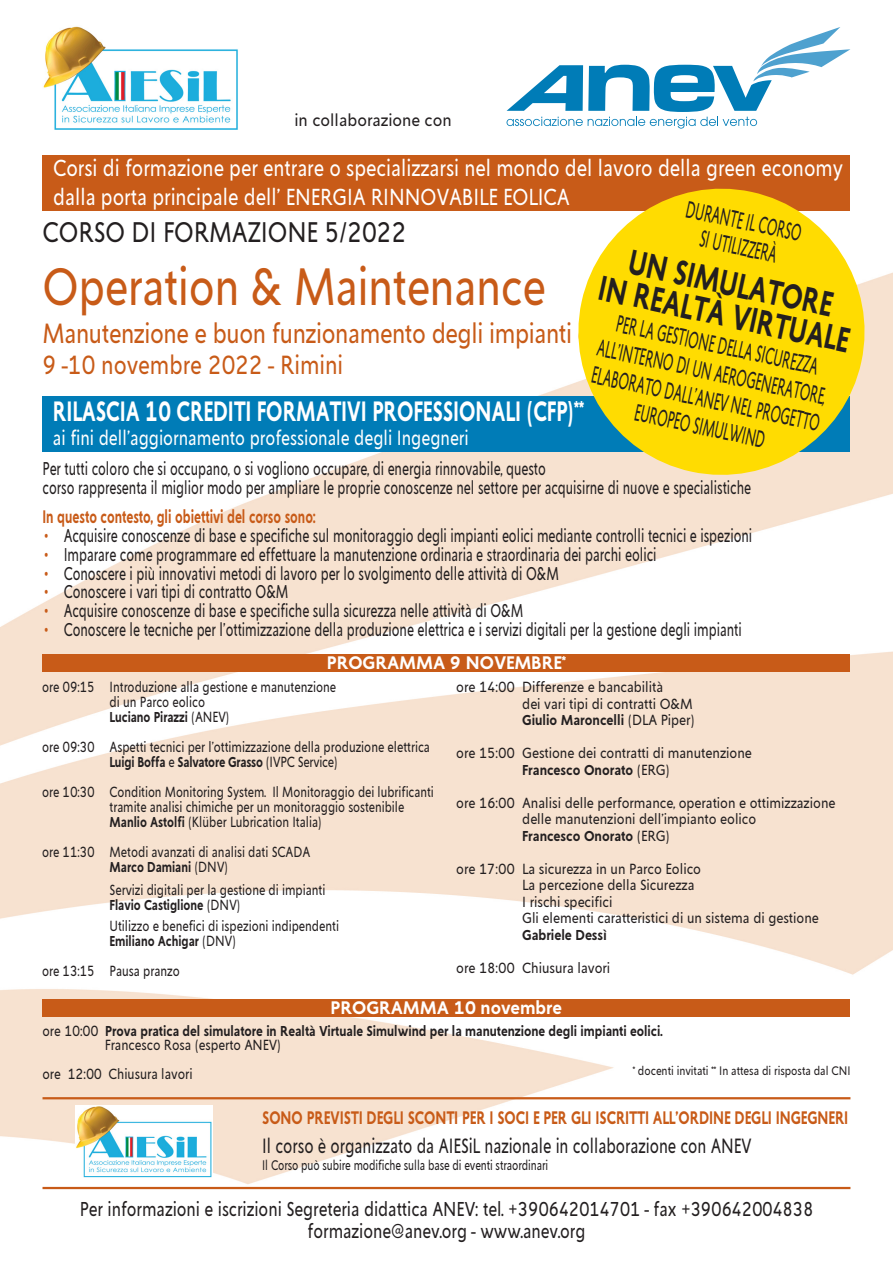
<style>
.page{position:relative;width:893px;height:1263px;background:#fff}
.page>*{position:absolute;margin:0;border:0;box-sizing:border-box;transform-origin:0 0}
.Normale{font:51px "Creo";letter-spacing:-.01em;color:#c85b18;scale:.83 1}
.Normale-2{font:600 34.5px "Creo";color:#231f20;scale:.74 1}
.Normale-3{font:600 27.75px "Creo";color:#fff;scale:.71 1}
.Normale-4{font:27.6px "Creo";color:#231f20;scale:.83 1}
.Normale-5{font:27px "Creo";letter-spacing:-.015em;color:#c85b18;scale:.83 1}
.Normale-6{font:25.5px "Creo";color:#c85b18;scale:.83 1}
.Normale-7{font:23.1px "Creo";color:#231f20;scale:.53 1}
.Normale-8{font:22.5px "Creo";color:#fff;scale:.83 1}
.Normale-9{font:20.1px "Creo";color:#231f20;scale:.75 1}
.Normale-10{font:20.1px "Creo";color:#fff;scale:.8 1}
.Normale-11{font:19.5px "Creo";color:#231f20;scale:.81 1}
.Normale-12{font:18px "Creo";color:#231f20;scale:.7 1}
.Normale-13{font:600 18px "Creo";color:#c85b18;scale:.75 1}
.Normale-14{font:600 18px "Creo";color:#c85b18;scale:.7 1}
.Normale-15{font:600 18px "Creo";color:#fff;scale:.95 1}
.Normale-16{font:16.5px "Creo";color:#231f20;scale:.95 1}
.Normale-17{font:14.25px/15px "Creo";color:#231f20;scale:.8 1}
.Normale-18{font:14.25px/16.5px "Creo";color:#231f20;scale:.89 1}
.Normale-19{font:600 14.25px "Creo";color:#231f20;scale:.8 1}
.Normale-20{font:600 14.25px "Creo";color:#231f20;scale:.85 1}
.Normale-21{font:600 14.25px "Creo";color:#231f20;scale:.89 1}
.Normale-22{font:14.25px "Creo";color:#231f20;scale:.85 1}
.Normale-23{font:13.5px "Creo";letter-spacing:-.005em;color:#231f20;scale:.75 1}
.Normale-24{font:12px "Creo";color:#231f20;scale:.85 1}
.s1{color:#c85b18}
.s2{font-weight:400}
.s3{font-weight:600}
</style>
<div class="page">
<img style="left:0;top:156px;width:893px;height:1034px">
<svg style="left:507px;top:27px;width:343px;height:102px"></svg>
<img style="left:43px;top:26px;width:195px;height:104px">
<div style="left:43px;top:156px;width:807px;height:55px;background:#c85b18"></div>
<div style="left:43px;top:396px;width:807px;height:55px;background:#007cb7"></div>
<hr style="left:43px;top:1097px;width:807px;height:2px;background:#c85b18">
<hr style="left:43px;top:1187px;width:807px;height:2px;background:#c85b18">
<div style="left:43px;top:655px;width:807px;height:17px;background:#c85b18"></div>
<div style="left:42px;top:999px;width:808px;height:17px;background:#c85b18"></div>
<svg style="left:565px;top:175px;width:313px;height:313px;fill:#ffdc01"></svg>
<img style="left:76px;top:1105px;width:136px;height:75px">
<p class="Normale-16" style="left:294px;top:110px;width:167px">in collaborazione con</p>
<p class="Normale-8" style="left:53px;top:155px;width:953px">Corsi di formazione per entrare o specializzarsi nel mondo del lavoro della green economy</p>
<p class="Normale-8" style="left:53px;top:183px;width:624px">dalla porta principale dell’ ENERGIA RINNOVABILE EOLICA</p>
<p class="Normale-4" style="left:43px;top:216px;width:440px">CORSO DI FORMAZIONE 5/2022</p>
<p class="Normale" style="left:43px;top:257px;width:608px">Operation &amp; Maintenance</p>
<p class="Normale-5" style="left:43px;top:317px;width:712px">Manutenzione e buon funzionamento degli impianti eolici</p>
<p class="Normale-6" style="left:43px;top:350px;width:364px">9 -10 novembre 2022 - Rimini</p>
<p class="Normale-3" style="left:53px;top:395px;width:750px">RILASCIA 10 CREDITI FORMATIVI PROFESSIONALI (CFP)**</p>
<p class="Normale-10" style="left:53px;top:426px;width:521px">ai fini dell’aggiornamento professionale degli Ingegneri</p>
<p class="Normale-12" style="left:43px;top:458px;width:721px">Per tutti coloro che si occupano, o si vogliono occupare, di energia rinnovabile, questo</p>
<p class="Normale-12" style="left:43px;top:477px;width:1014px">corso rappresenta il miglior modo per ampliare le proprie conoscenze nel settore per acquisirne di nuove e specialistiche</p>
<p class="Normale-14" style="left:43px;top:506px;width:392px">In questo contesto, gli obiettivi del corso sono:</p>
<p class="Normale-12" style="left:43px;top:525px;width:1015px"><span class="s1">•</span> Acquisire conoscenze di base e specifiche sul monitoraggio degli impianti eolici mediante controlli tecnici e ispezioni</p>
<p class="Normale-12" style="left:43px;top:544px;width:879px"><span class="s1">•</span> Imparare come programmare ed effettuare la manutenzione ordinaria e straordinaria dei parchi eolici</p>
<p class="Normale-12" style="left:43px;top:562px;width:739px"><span class="s1">•</span> Conoscere i più innovativi metodi di lavoro per lo svolgimento delle attività di O&amp;M</p>
<p class="Normale-12" style="left:43px;top:581px;width:353px"><span class="s1">•</span> Conoscere i vari tipi di contratto O&amp;M</p>
<p class="Normale-12" style="left:43px;top:600px;width:688px"><span class="s1">•</span> Acquisire conoscenze di base e specifiche sulla sicurezza nelle attività di O&amp;M</p>
<p class="Normale-12" style="left:43px;top:619px;width:1000px"><span class="s1">•</span> Conoscere le tecniche per l’ottimizzazione della produzione elettrica e i servizi digitali per la gestione degli impianti</p>
<p class="Normale-15" style="left:327px;top:652px;width:253px">PROGRAMMA 9 NOVEMBRE*</p>
<p class="Normale-17" style="left:42px;top:679px;width:369px">ore 09:15 Introduzione alla gestione e manutenzione</p>
<p class="Normale-17" style="left:110px;top:694px;width:121px">di un Parco eolico</p>
<p class="Normale-19" style="left:110px;top:709px;width:152px">Luciano Pirazzi <span class="s2">(ANEV)</span></p>
<p class="Normale-17" style="left:42px;top:739px;width:486px">ore 09:30 Aspetti tecnici per l’ottimizzazione della produzione elettrica</p>
<p class="Normale-19" style="left:110px;top:754px;width:287px">Luigi Boffa <span class="s2">e</span> Salvatore Grasso <span class="s2">(IVPC Service)</span></p>
<p class="Normale-17" style="left:110px;top:784px;width:407px;text-indent:-67px">ore 10:30 Condition Monitoring System. Il Monitoraggio dei lubrificanti tramite analisi chimiche per un monitoraggio sostenibile</p>
<p class="Normale-17" style="left:110px;top:814px;width:267px"><span class="s3">Manlio Astolfi</span> (Klüber Lubrication Italia)</p>
<p class="Normale-17" style="left:42px;top:844px;width:337px">ore 11:30 Metodi avanzati di analisi dati SCADA</p>
<p class="Normale-19" style="left:110px;top:859px;width:150px">Marco Damiani <span class="s2">(DNV)</span></p>
<p class="Normale-17" style="left:110px;top:882px;width:271px">Servizi digitali per la gestione di impianti</p>
<p class="Normale-19" style="left:110px;top:896px;width:165px">Flavio Castiglione <span class="s2">(DNV)</span></p>
<p class="Normale-17" style="left:110px;top:918px;width:288px">Utilizzo e benefici di ispezioni indipendenti</p>
<p class="Normale-19" style="left:110px;top:932px;width:160px">Emiliano Achigar <span class="s2">(DNV)</span></p>
<p class="Normale-17" style="left:42px;top:963px;width:174px">ore 13:15 Pausa pranzo</p>
<p class="Normale-7" style="left:689px;top:195px;width:224px;rotate:12deg">DURANTE IL CORSO</p>
<p class="Normale-7" style="left:703px;top:225px;width:150px;rotate:12deg">SI UTILIZZERÀ</p>
<p class="Normale-2" style="left:633px;top:241px;width:282px;rotate:12deg">UN SIMULATORE</p>
<p class="Normale-2" style="left:603px;top:267px;width:347px;rotate:12deg">IN REALTÀ VIRTUALE</p>
<p class="Normale-7" style="left:619px;top:310px;width:390px;rotate:12deg">PER LA GESTIONE DELLA SICUREZZA</p>
<p class="Normale-7" style="left:600px;top:334px;width:442px;rotate:12deg">ALL’INTERNO DI UN AEROGENERATORE,</p>
<p class="Normale-7" style="left:595px;top:361px;width:441px;rotate:12deg">ELABORATO DALL’ANEV NEL PROGETTO</p>
<p class="Normale-7" style="left:638px;top:398px;width:252px;rotate:12deg">EUROPEO SIMULWIND</p>
<p class="Normale-18" style="left:456px;top:679px;width:234px">ore 14:00 Differenze e bancabilità</p>
<p class="Normale-18" style="left:522px;top:695px;width:193px">dei vari tipi di contratti O&amp;M</p>
<p class="Normale-21" style="left:522px;top:712px;width:195px">Giulio Maroncelli <span class="s2">(DLA Piper)</span></p>
<p class="Normale-18" style="left:456px;top:745px;width:334px">ore 15:00 Gestione dei contratti di manutenzione</p>
<p class="Normale-21" style="left:522px;top:761px;width:167px">Francesco Onorato <span class="s2">(ERG)</span></p>
<p class="Normale-18" style="left:522px;top:794px;width:353px;text-indent:-66px">ore 16:00 Analisi delle performance, operation e ottimizzazione delle manutenzioni dell’impianto eolico</p>
<p class="Normale-21" style="left:522px;top:827px;width:167px">Francesco Onorato <span class="s2">(ERG)</span></p>
<p class="Normale-18" style="left:456px;top:860px;width:277px">ore 17:00 La sicurezza in un Parco Eolico</p>
<p class="Normale-18" style="left:522px;top:877px;width:195px">La percezione della Sicurezza</p>
<p class="Normale-18" style="left:522px;top:893px;width:103px">I rischi specifici</p>
<p class="Normale-18" style="left:522px;top:910px;width:335px">Gli elementi caratteristici di un sistema di gestione</p>
<p class="Normale-21" style="left:522px;top:926px;width:97px">Gabriele Dessì</p>
<p class="Normale-18" style="left:456px;top:959px;width:175px">ore 18:00 Chiusura lavori</p>
<p class="Normale-15" style="left:331px;top:996px;width:245px">PROGRAMMA 10 novembre</p>
<p class="Normale-20" style="left:43px;top:1022px;width:731px"><span class="s2">ore 10:00</span> Prova pratica del simulatore in Realtà Virtuale Simulwind per la manutenzione degli impianti eolici.</p>
<p class="Normale-22" style="left:105px;top:1036px;width:209px">Francesco Rosa (esperto ANEV)</p>
<p class="Normale-22" style="left:43px;top:1065px;width:178px">ore 12:00 Chiusura lavori</p>
<p class="Normale-24" style="left:633px;top:1063px;width:258px">* docenti invitati ** In attesa di risposta dal CNI</p>
<p class="Normale-13" style="left:262px;top:1107px;width:783px">SONO PREVISTI DEGLI SCONTI PER I SOCI E PER GLI ISCRITTI ALL’ORDINE DEGLI INGEGNERI</p>
<p class="Normale-9" style="left:262px;top:1134px;width:654px">Il corso è organizzato da AIESiL nazionale in collaborazione con ANEV</p>
<p class="Normale-23" style="left:262px;top:1157px;width:383px">Il Corso può subire modifiche sulla base di eventi straordinari</p>
<p class="Normale-11" style="left:80px;top:1197px;width:907px">Per informazioni e iscrizioni Segreteria didattica ANEV: tel. +390642014701 - fax +390642004838</p>
<p class="Normale-11" style="left:308px;top:1220px;width:344px">formazione@anev.org - www.anev.org</p>
</div>
